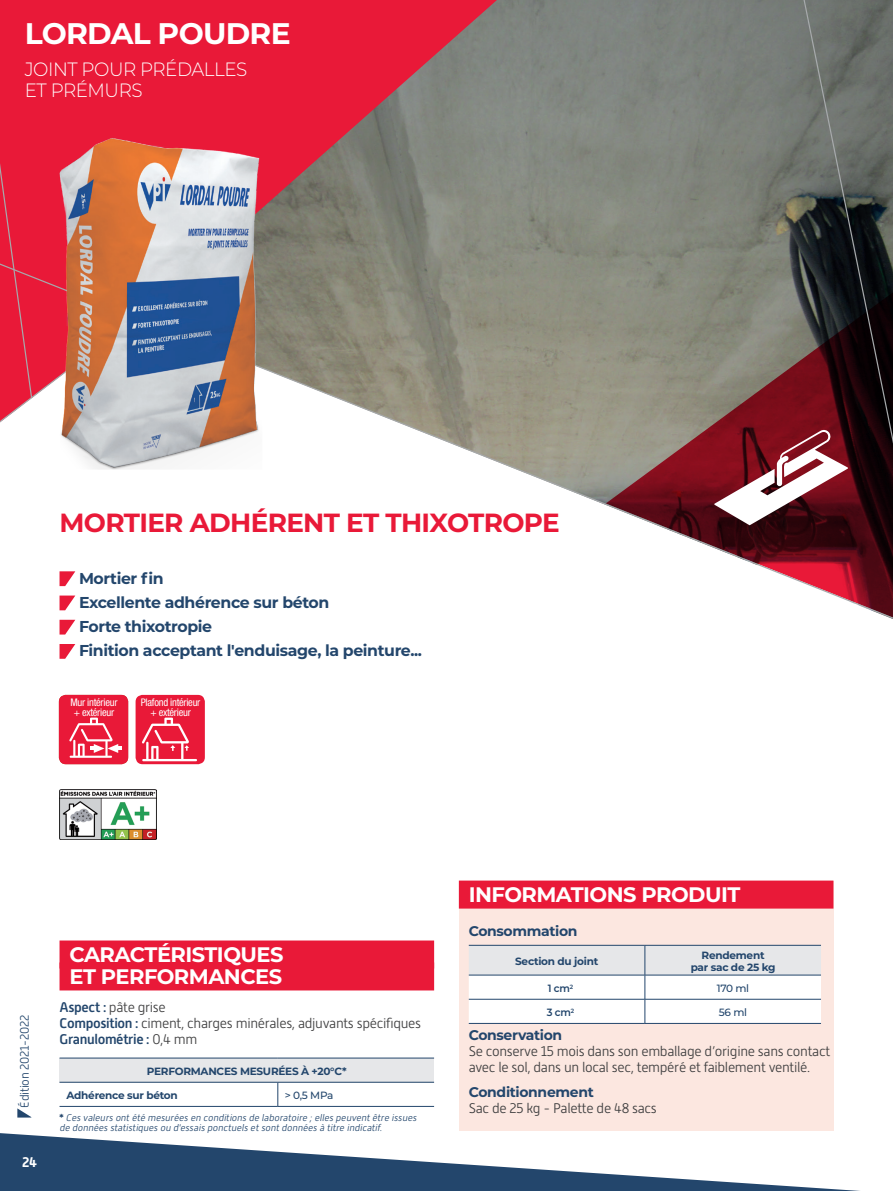
<style>
.page{position:relative;width:893px;height:1191px;background:#fff}
.page>*{position:absolute;margin:0;border:0;box-sizing:border-box;transform-origin:0 0}
.t1{font:700 29.75px "Montserrat";letter-spacing:-.025em;color:#fff}
.t2{font:700 26.25px "Montserrat";letter-spacing:-.025em;color:#e91938}
.t3{font:700 21px/21.9px "Montserrat";letter-spacing:-.025em;color:#fff}
.t4{font:300 19.25px/21px "Montserrat";letter-spacing:-.025em;color:#fff;scale:.95 1}
.t5{font:700 15.75px/24.2px "Montserrat";letter-spacing:-.025em;color:#23466c}
.t6{font:300 14px/15.8px "Alwyn New";letter-spacing:-.025em;color:#3e3e3f}
.t7{font:700 14px "Montserrat";letter-spacing:-.025em;color:#23466c}
.t8{font:700 14px "Alwyn New";color:#fff}
.t9{font:300 12.25px "Alwyn New";letter-spacing:-.025em;color:#23466c}
.t10{font:700 10.5px/12.2px "Montserrat";letter-spacing:-.025em;color:#23466c;text-align:center}
.t11{font:condensed 10.5px/10.5px "Helvetica Neue";letter-spacing:-.025em;color:#fff;text-align:center}
.t12{font:500 10.5px "Montserrat";letter-spacing:-.025em;color:#23466c}
.t13{font:600 10.5px "Montserrat";color:#23466c;scale:.95 1}
.t14{font:italic 300 9.62px/10.5px "Alwyn New";color:#23466c}
.s1{font-weight:500;color:#23466c}
.s2{font-family:"Montserrat";font-weight:700;font-style:normal}
</style>
<div class="page">
<svg style="left:60px;top:620px;width:15px;height:14px"></svg>
<svg style="left:60px;top:644px;width:15px;height:15px"></svg>
<svg style="left:0;top:1133px;width:860px;height:58px"></svg>
<svg style="left:17px;top:1108px;width:14px;height:9px"></svg>
<div style="left:60px;top:1058px;width:374px;height:24px;background:#e6e7e9"></div>
<hr style="left:60px;top:1057px;width:218px;height:1px;background:#23466c">
<hr style="left:278px;top:1057px;width:156px;height:1px;background:#23466c">
<hr style="left:60px;top:1082px;width:218px;height:1px;background:#23466c">
<svg style="left:277px;top:1082px;width:1px;height:24px"></svg>
<hr style="left:278px;top:1082px;width:156px;height:1px;background:#23466c">
<hr style="left:60px;top:1106px;width:218px;height:1px;background:#23466c">
<hr style="left:278px;top:1106px;width:156px;height:1px;background:#23466c">
<div style="left:459px;top:881px;width:374px;height:250px;background:#fce7e0"></div>
<hr style="left:469px;top:1023px;width:176px;height:1px;background:#23466c">
<hr style="left:645px;top:1023px;width:176px;height:1px;background:#23466c">
<svg style="left:469px;top:945px;width:352px;height:78px"></svg>
<hr style="left:469px;top:974px;width:176px;height:1px;background:#23466c">
<hr style="left:645px;top:974px;width:176px;height:1px;background:#23466c">
<div style="left:459px;top:880px;width:374px;height:28px;background:#e91938"></div>
<div style="left:60px;top:940px;width:374px;height:28px;background:#e91938"></div>
<div style="left:60px;top:962px;width:374px;height:28px;background:#e91938"></div>
<div style="left:33px;top:1px;width:104px;height:252px;background:#e91938"></div>
<img style="left:137px;top:0;width:577px;height:253px">
<div style="left:0;top:0;width:33px;height:253px;background:#e91938"></div>
<svg style="left:714px;top:0;width:179px;height:253px"></svg>
<img style="left:60px;top:789px;width:96px;height:50px">
<div style="left:136px;top:695px;width:69px;height:69px;background:#e91938;border-radius:7px"></div>
<svg style="left:142px;top:717px;width:55px;height:44px"></svg>
<div style="left:59px;top:695px;width:69px;height:69px;background:#e91938;border-radius:7px"></div>
<svg style="left:69px;top:717px;width:53px;height:41px"></svg>
<svg style="left:0;top:253px;width:893px;height:366px"></svg>
<img style="left:60px;top:134px;width:203px;height:336px">
<h1 class="t1" style="left:25px;top:12px;width:267px">LORDAL POUDRE</h1>
<h3 class="t4" style="left:25px;top:58px;width:236px">JOINT POUR PRÉDALLES<br>ET PRÉMURS</h3>
<h2 class="t2" style="left:60px;top:503px;width:502px">MORTIER ADHÉRENT ET THIXOTROPE</h2>
<p class="t5" style="left:79px;top:565px;width:345px">Mortier fin<br>Excellente adhérence sur béton<br>Forte thixotropie<br>Finition acceptant l'enduisage, la peinture...</p>
<p class="t11" style="left:70px;top:696px;width:48px">Mur intérieur + extérieur</p>
<p class="t11" style="left:141px;top:696px;width:61px">Plafond intérieur + extérieur</p>
<p class="t9" style="left:18px;top:1107px;width:94px;rotate:-90deg">Édition 2021-2022</p>
<p class="t8" style="left:22px;top:1153px;width:16px">24</p>
<h3 class="t3" style="left:69px;top:942px;width:216px">CARACTÉRISTIQUES<br>ET PERFORMANCES</h3>
<p class="t6" style="left:60px;top:999px;width:363px"><span class="s1">Aspect :</span> pâte grise<br><span class="s1">Composition :</span> ciment, charges minérales, adjuvants spécifiques<br><span class="s1">Granulométrie :</span> 0,4 mm</p>
<p class="t10" style="left:147px;top:1064px;width:201px">PERFORMANCES MESURÉES À +20°C*</p>
<p class="t10" style="left:67px;top:1089px;width:113px">Adhérence sur béton</p>
<p class="t12" style="left:285px;top:1088px;width:50px">&gt; 0,5 MPa</p>
<p class="t14" style="left:60px;top:1112px;width:360px"><span class="s2">*</span> Ces valeurs ontété mesurées en conditions de laboratoire ;elles peuventêtre issues de données statistiques ou d'essais ponctuels etsontdonnées à titre indicatif.</p>
<h3 class="t3" style="left:469px;top:882px;width:273px">INFORMATIONS PRODUIT</h3>
<p class="t7" style="left:469px;top:920px;width:110px">Consommation</p>
<p class="t10" style="left:515px;top:955px;width:85px">Section du joint</p>
<p class="t10" style="left:691px;top:948px;width:86px">Rendement<br>par sac de 25 kg</p>
<p class="t13" style="left:548px;top:981px;width:28px">1 cm<sup>2</sup></p>
<p class="t12" style="left:717px;top:981px;width:34px">170 ml</p>
<p class="t13" style="left:547px;top:1005px;width:30px">3 cm<sup>2</sup></p>
<p class="t12" style="left:719px;top:1005px;width:30px">56 ml</p>
<p class="t7" style="left:469px;top:1025px;width:95px">Conservation</p>
<p class="t6" style="left:469px;top:1043px;width:363px">Se conserve 15 mois dans son emballage d’origine sans contact avec le sol, dans un local sec, tempéré et faiblement ventilé.</p>
<p class="t7" style="left:469px;top:1082px;width:127px">Conditionnement</p>
<p class="t6" style="left:469px;top:1100px;width:190px">Sac de 25 kg - Palette de 48 sacs</p>
</div>
